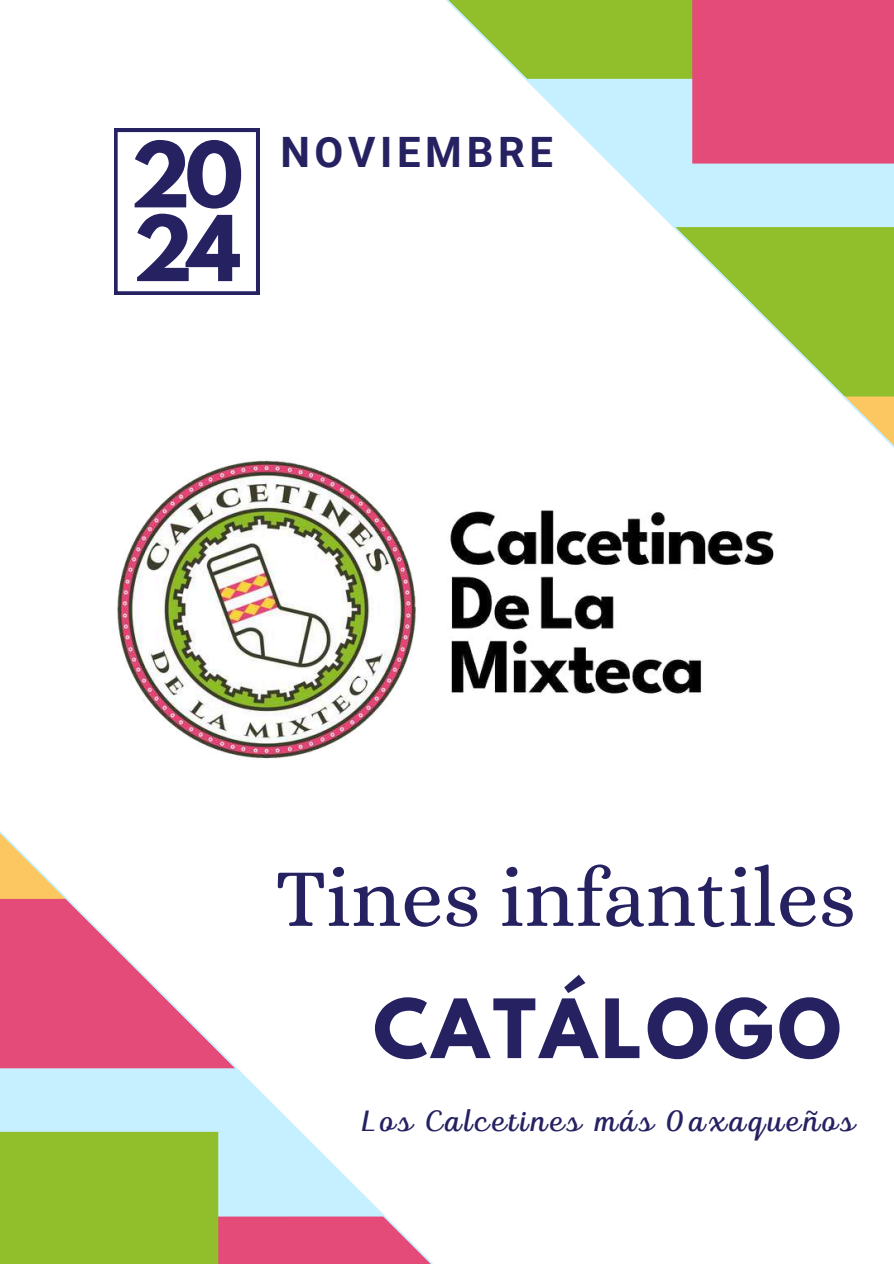
<style>
.page{position:relative;width:894px;height:1264px;background:#fff}
.page>*{position:absolute;margin:0;border:0;box-sizing:border-box;transform-origin:0 0}
.t1{font:84px "Alice";color:#262262}
.t2{font:700 80.25px/73.7px "League Spartan";color:#262262}
.t3{font:700 72.3px "League Spartan";letter-spacing:.055em;color:#262262}
.t4{font:700 41.85px "Roboto";letter-spacing:.11em;color:#262262}
.t5{font:29.1px "TT Polls Script";letter-spacing:.11em;color:#262262}
</style>
<div class="page">
<svg style="left:446px;top:0;width:161px;height:161px"></svg>
<svg style="left:607px;top:0;width:286px;height:447px"></svg>
<svg style="left:303px;top:1134px;width:129px;height:129px"></svg>
<svg style="left:0;top:831px;width:303px;height:432px"></svg>
<svg style="left:114px;top:129px;width:145px;height:165px"></svg>
<img style="left:117px;top:418px;width:660px;height:341px">
<h2 class="t2" style="left:130px;top:148px;width:115px">20<br>24</h2>
<h3 class="t4" style="left:280px;top:128px;width:274px">NOVIEMBRE</h3>
<h1 class="t1" style="left:275px;top:849px;width:582px">Tines infantiles</h1>
<h3 class="t3" style="left:373px;top:993px;width:469px">CATÁLOGO</h3>
<p class="t5" style="left:361px;top:1104px;width:493px">Los Calcetines más Oaxaqueños</p>
</div>
